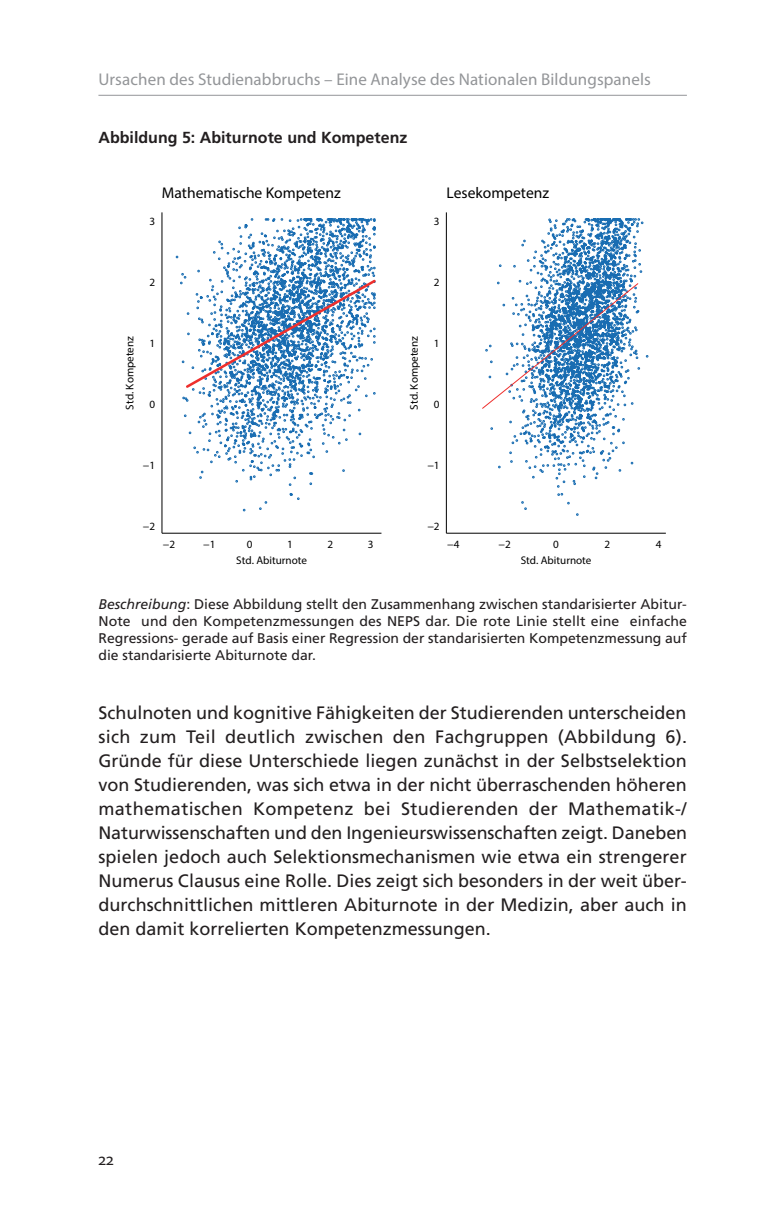
<style>
.page{position:relative;width:783px;height:1225px;background:#fff}
.page>*{position:absolute;margin:0;border:0;box-sizing:border-box;transform-origin:0 0}
.t1{font:18px/24px "Frutiger LT Pro";color:#231f20;text-align:justify}
.t2{font:17px "Myriad Pro";letter-spacing:.005em;color:#939598}
.t3{font:17px "Myriad Pro";color:#231f20}
.t4{font:700 16px "Frutiger LT Pro";color:#231f20}
.t5{font:15.6px "Helvetica";color:#000001}
.t6{font:14px/17px "Frutiger LT Pro";color:#231f20;text-align:justify}
.t7{font:11.2px "Helvetica";color:#000001}
.s1{font-style:italic}
</style>
<div class="page">
<hr style="left:98px;top:95px;width:588px;height:1px;background:#939598">
<div style="left:162px;top:212px;width:219px;height:321px;background:#fff;border:1px solid #fff"></div>
<svg style="left:176px;top:218px;width:199px;height:293px"></svg>
<svg style="left:184px;top:277px;width:192px;height:113px"></svg>
<hr style="left:161px;top:212px;width:1px;height:321px;background:#000001">
<hr style="left:162px;top:533px;width:219px;height:1px;background:#000001">
<div style="left:446px;top:212px;width:220px;height:321px;background:#fff;border:1px solid #fff"></div>
<svg style="left:490px;top:218px;width:158px;height:298px"></svg>
<svg style="left:482px;top:283px;width:156px;height:126px"></svg>
<hr style="left:446px;top:212px;width:1px;height:321px;background:#000001">
<hr style="left:446px;top:533px;width:219px;height:1px;background:#000001">
<p class="t2" style="left:98px;top:69px;width:554px">Ursachen des Studienabbruchs – Eine Analyse des Nationalen Bildungspanels</p>
<p class="t4" style="left:98px;top:128px;width:310px">Abbildung 5: Abiturnote und Kompetenz</p>
<p class="t7" style="left:149px;top:215px;width:7px">3</p>
<p class="t5" style="left:162px;top:183px;width:180px">Mathematische Kompetenz</p>
<p class="t7" style="left:434px;top:215px;width:7px">3</p>
<p class="t5" style="left:446px;top:183px;width:104px">Lesekompetenz</p>
<p class="t7" style="left:149px;top:276px;width:7px">2</p>
<p class="t7" style="left:434px;top:276px;width:7px">2</p>
<p class="t7" style="left:123px;top:409px;width:75px;rotate:-90deg">Std. Kompetenz</p>
<p class="t7" style="left:149px;top:336px;width:7px">1</p>
<p class="t7" style="left:149px;top:397px;width:7px">0</p>
<p class="t7" style="left:407px;top:409px;width:75px;rotate:-90deg">Std. Kompetenz</p>
<p class="t7" style="left:434px;top:336px;width:7px">1</p>
<p class="t7" style="left:434px;top:397px;width:7px">0</p>
<p class="t7" style="left:143px;top:458px;width:14px">−1</p>
<p class="t7" style="left:427px;top:458px;width:14px">−1</p>
<p class="t7" style="left:143px;top:519px;width:14px">−2</p>
<p class="t7" style="left:163px;top:537px;width:14px">−2</p>
<p class="t7" style="left:203px;top:537px;width:14px">−1</p>
<p class="t7" style="left:247px;top:537px;width:7px">0</p>
<p class="t7" style="left:287px;top:537px;width:7px">1</p>
<p class="t7" style="left:327px;top:537px;width:7px">2</p>
<p class="t7" style="left:368px;top:537px;width:7px">3</p>
<p class="t7" style="left:236px;top:553px;width:72px">Std. Abiturnote</p>
<p class="t7" style="left:427px;top:519px;width:14px">−2</p>
<p class="t7" style="left:447px;top:537px;width:14px">−4</p>
<p class="t7" style="left:498px;top:537px;width:14px">−2</p>
<p class="t7" style="left:553px;top:537px;width:7px">0</p>
<p class="t7" style="left:604px;top:537px;width:7px">2</p>
<p class="t7" style="left:655px;top:537px;width:7px">4</p>
<p class="t7" style="left:520px;top:553px;width:72px">Std. Abiturnote</p>
<p class="t6" style="left:98px;top:595px;width:589px"><span class="s1">Beschreibung</span>: Diese Abbildung stellt den Zusammenhang zwischen standarisierter Abitur-Note und den Kompetenzmessungen des NEPS dar. Die rote Linie stellt eine einfache Regressions- gerade auf Basis einer Regression der standarisierten Kompetenzmessung auf die standarisierte Abiturnote dar.</p>
<p class="t1" style="left:98px;top:701px;width:590px">Schulnoten und kognitive Fähigkeiten der Studierenden unterscheiden sich zum Teil deutlich zwischen den Fachgruppen (Abbildung 6).<br>Gründe für diese Unterschiede liegen zunächst in der Selbstselektion von Studierenden, was sich etwa in der nicht überraschenden höheren mathematischen Kompetenz bei Studierenden der Mathematik-/ Naturwissenschaften und den Ingenieurswissenschaften zeigt. Daneben spielen jedoch auch Selektionsmechanismen wie etwa ein strengerer Numerus Clausus eine Rolle. Dies zeigt sich besonders in der weit über&shy;durchschnittlichen mittleren Abiturnote in der Medizin, aber auch in den damit korrelierten Kompetenzmessungen.</p>
<p class="t3" style="left:98px;top:1149px;width:17px">22</p>
</div>
